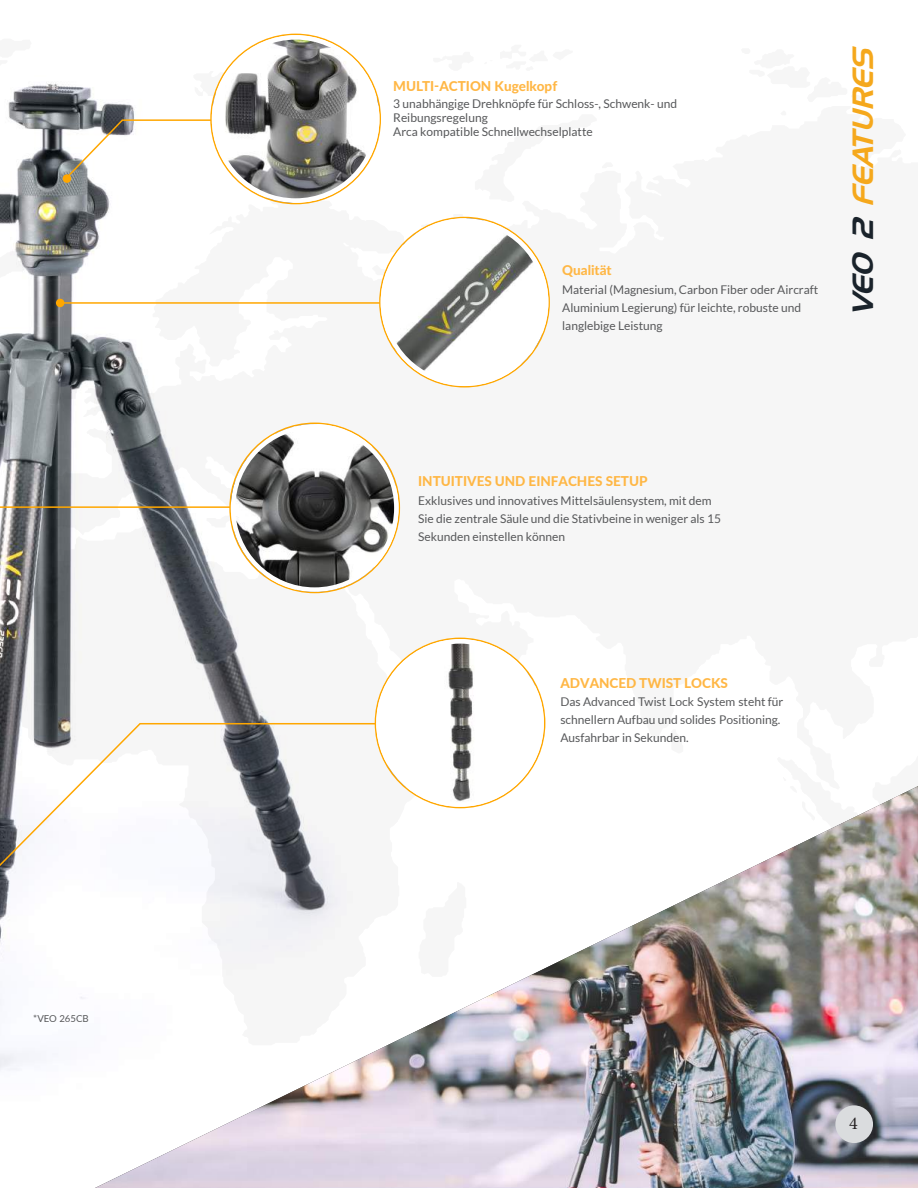
<style>
.page{position:relative;width:918px;height:1188px;background:#fff}
.page>*{position:absolute;margin:0;border:0;box-sizing:border-box;transform-origin:0 0}
.t1{font:28.5px "Tamworth Gothic";color:#f5a81c}
.t2{font:18px "Minion Pro";color:#231f20}
.t3{font:800 13.5px "Lato";color:#ffb745}
.t4{font:12px/18px "Lato";color:#57585a}
.t5{font:9.6px "Lato";color:#57585a}
.s1{color:#1a232b}
</style>
<div class="page">
<img style="left:95px;top:786px;width:823px;height:402px">
<img style="left:0;top:33px;width:448px;height:1099px">
<hr style="left:0;top:506px;width:321px;height:2px;background:#ffa700">
<svg style="left:64px;top:61px;width:172px;height:119px"></svg>
<svg style="left:0;top:722px;width:448px;height:159px"></svg>
<hr style="left:59px;top:302px;width:355px;height:2px;background:#ffa700">
<div style="left:63px;top:174px;width:8px;height:9px;background:#ffa700;border-radius:50%"></div>
<div style="left:56px;top:299px;width:8px;height:8px;background:#ffa700;border-radius:50%"></div>
<img style="left:211px;top:34px;width:169px;height:170px;border-radius:85px">
<img style="left:375px;top:638px;width:170px;height:170px;border-radius:85px">
<img style="left:380px;top:218px;width:169px;height:169px;border-radius:85px">
<img style="left:230px;top:423px;width:169px;height:170px;border-radius:85px">
<img style="left:214px;top:37px;width:163px;height:164px;border-radius:82px">
<div style="left:212px;top:35px;width:167px;height:168px;border:4px solid #fff;border-radius:50%"></div>
<img style="left:383px;top:221px;width:163px;height:163px;border-radius:82px">
<div style="left:381px;top:218px;width:167px;height:168px;border:4px solid #fff;border-radius:50%"></div>
<img style="left:233px;top:426px;width:163px;height:164px;border-radius:82px">
<div style="left:231px;top:424px;width:168px;height:168px;border:4px solid #fff;border-radius:50%"></div>
<img style="left:378px;top:641px;width:164px;height:164px;border-radius:82px">
<div style="left:376px;top:639px;width:168px;height:168px;border:4px solid #fff;border-radius:50%"></div>
<div style="left:835px;top:1105px;width:38px;height:38px;background:#dadcde;border-radius:50%"></div>
<p class="t5" style="left:33px;top:1011px;width:57px">*VEO 265CB</p>
<p class="t3" style="left:393px;top:76px;width:165px">MULTI-ACTION Kugelkopf</p>
<p class="t4" style="left:393px;top:96px;width:285px;line-height:14.4px">3 unabhängige Drehknöpfe für Schloss-, Schwenk- und<br>Reibungsregelung<br>Arca kompatible Schnellwechselplatte</p>
<p class="t3" style="left:562px;top:260px;width:51px">Qualität</p>
<p class="t4" style="left:562px;top:280px;width:258px">Material (Magnesium, Carbon Fiber oder Aircraft<br>Aluminium Legierung) für leichte, robuste und langlebige Leistung</p>
<h1 class="t1" style="left:846px;top:316px;width:272px;rotate:-90deg"><span class="s1">VEO 2</span> FEATURES</h1>
<p class="t3" style="left:418px;top:471px;width:231px">INTUITIVES UND EINFACHES SETUP</p>
<p class="t4" style="left:418px;top:492px;width:304px">Exklusives und innovatives Mittelsäulensystem, mit dem<br>Sie die zentrale Säule und die Stativbeine in weniger als 15<br>Sekunden einstellen können</p>
<p class="t3" style="left:560px;top:673px;width:169px">ADVANCED TWIST LOCKS</p>
<p class="t4" style="left:560px;top:693px;width:224px">Das Advanced Twist Lock System steht für schnellern Aufbau und solides Positioning.<br>Ausfahrbar in Sekunden.</p>
<h2 class="t2" style="left:849px;top:1111px;width:10px">4</h2>
</div>
